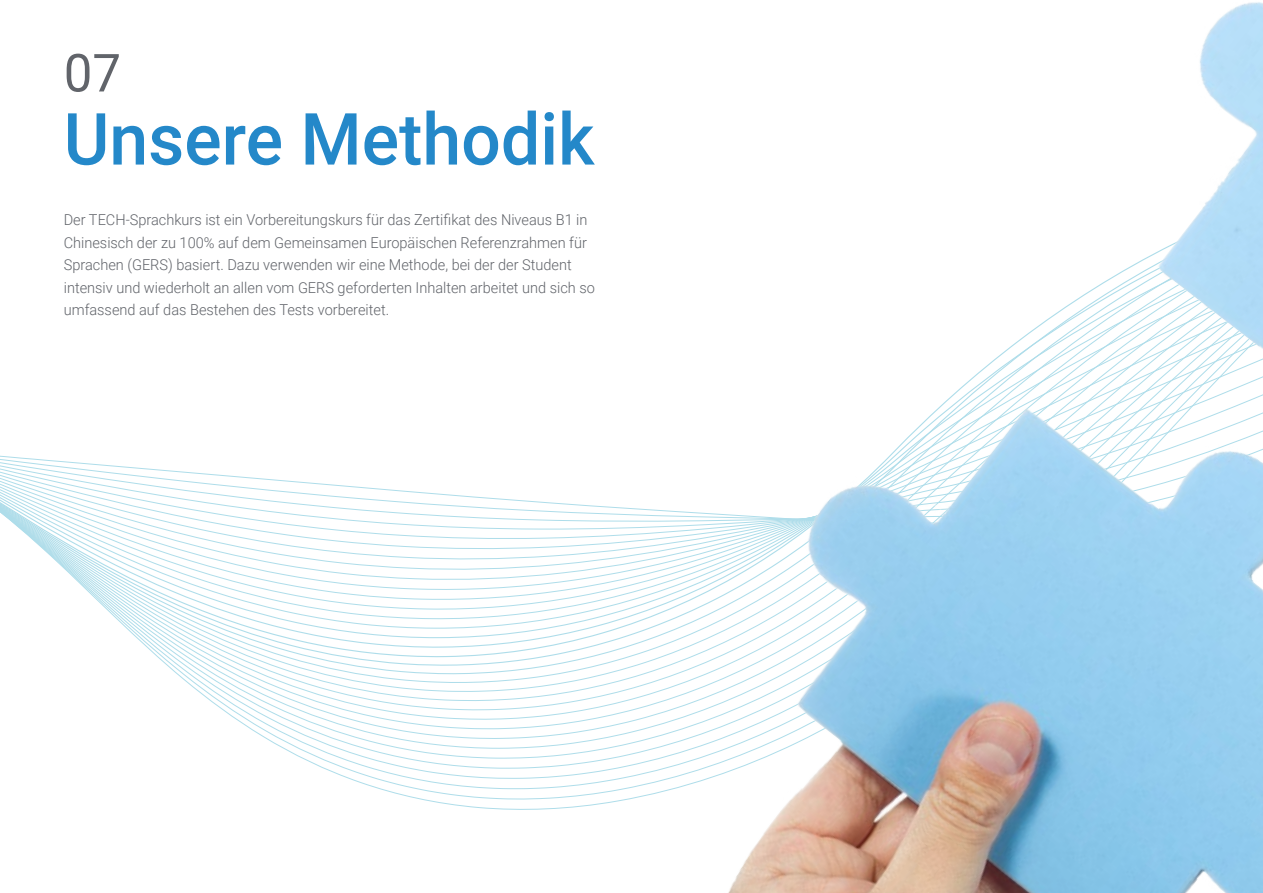
<style>
.page{position:relative;width:1263px;height:893px;background:#fff}
.page>*{position:absolute;margin:0;border:0;box-sizing:border-box;transform-origin:0 0}
.t1{font:500 72px "Roboto";color:#2488c9}
.t2{font:52.5px "Roboto";color:#61646a}
.t3{font:300 15px/22.5px "Roboto";color:#61646a}
</style>
<div class="page">
<svg style="left:0;top:455px;width:526px;height:355px"></svg>
<img style="left:526px;top:2px;width:737px;height:891px">
<h2 class="t2" style="left:64px;top:36px;width:59px">07</h2>
<h1 class="t1" style="left:64px;top:89px;width:532px">Unsere Methodik</h1>
<p class="t3" style="left:64px;top:208px;width:533px">Der TECH-Sprachkurs ist ein Vorbereitungskurs für das Zertifikat des Niveaus B1 in Chinesisch der zu 100% auf dem Gemeinsamen Europäischen Referenzrahmen für Sprachen (GERS) basiert. Dazu verwenden wir eine Methode, bei der der Student intensiv und wiederholt an allen vom GERS geforderten Inhalten arbeitet und sich so umfassend auf das Bestehen des Tests vorbereitet.</p>
</div>
